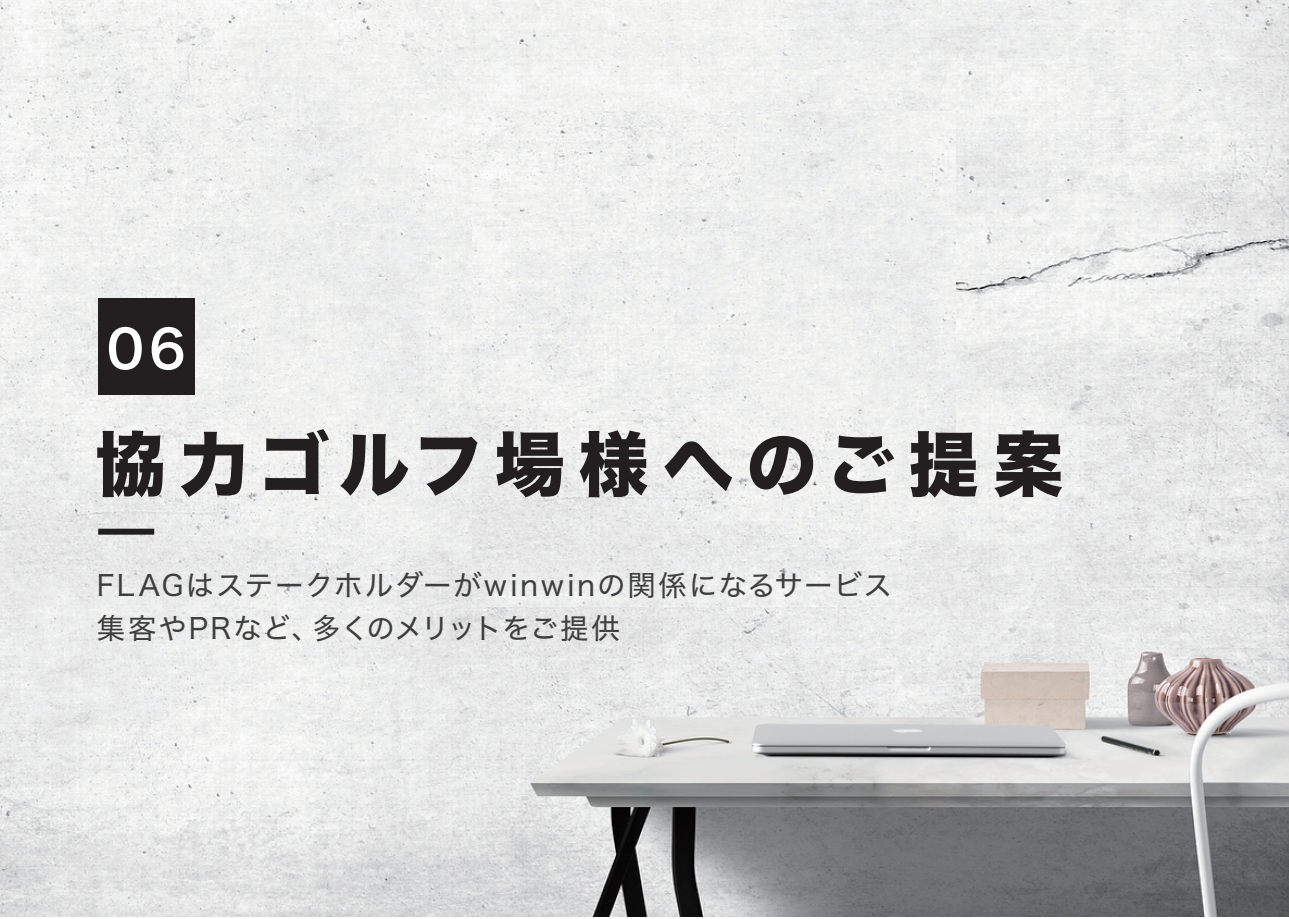
<style>
.page{position:relative;width:1289px;height:919px;background:#fff}
.page>*{position:absolute;margin:0;border:0;box-sizing:border-box;transform-origin:0 0}
.t1{font:70.2px "Hiragino Sans W8";letter-spacing:.18em;color:#231f20}
.t2{font:52.05px "Hiragino Sans W6";color:#fff}
.t3{font:28.5px/43.5px "Hiragino Sans W4";letter-spacing:.06em;color:#3e3e3f}
</style>
<div class="page">
<img style="left:0;top:0;width:1288px;height:916px">
<img style="left:472px;top:112px;width:483px;height:494px">
<div style="left:98px;top:298px;width:97px;height:97px;background:#231f20"></div>
<div style="left:98px;top:528px;width:56px;height:6px;background:#231f20"></div>
<h2 class="t2" style="left:107px;top:302px;width:138px">06　</h2>
<h1 class="t1" style="left:95px;top:425px;width:969px">協力ゴルフ場様へのご提案</h1>
<p class="t3" style="left:97px;top:561px;width:796px">FLAGはステークホルダーがwinwinの関係になるサービス集客やPRなど、多くのメリットをご提供</p>
</div>
